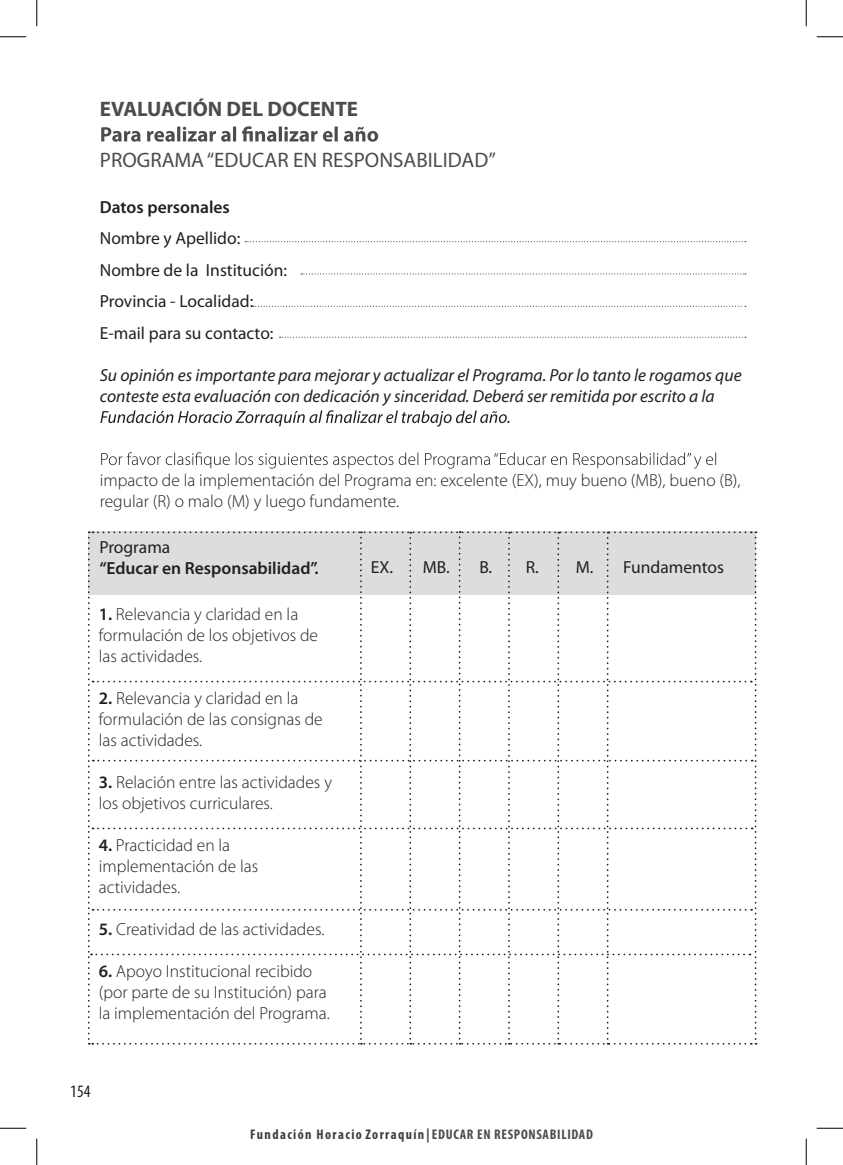
<style>
.page{position:relative;width:843px;height:1165px;background:#fff}
.page>*{position:absolute;margin:0;border:0;box-sizing:border-box;transform-origin:0 0}
.t1{font:21px "Myriad Pro";color:#4b4c4d}
.t2{font:700 21px "Myriad Pro";color:#4b4c4d}
.t3{font:300 17.5px/21px "Myriad Pro";color:#231f20}
.t4{font:italic 17.5px/21px "Myriad Pro";color:#231f20}
.t5{font:17.5px/31.5px "Myriad Pro";color:#231f20}
.t6{font:600 17.5px "Myriad Pro";color:#231f20}
.t7{font:condensed 17.5px "Myriad Pro";color:#231f20}
.t8{font:700 condensed 14px "Myriad Pro";letter-spacing:.095em;color:#3e3e3f}
.s1{font-weight:600}
.s2{color:#4b4c4d}
</style>
<div class="page">
<svg style="left:245px;top:241px;width:500px;height:1px"></svg>
<svg style="left:301px;top:273px;width:444px;height:1px"></svg>
<svg style="left:253px;top:306px;width:492px;height:1px"></svg>
<svg style="left:279px;top:337px;width:466px;height:1px"></svg>
<svg style="left:101px;top:126px;width:277px;height:16px"></svg>
<svg style="left:100px;top:410px;width:409px;height:17px"></svg>
<svg style="left:101px;top:452px;width:615px;height:17px"></svg>
<svg style="left:88px;top:531px;width:668px;height:514px"></svg>
<svg style="left:0;top:36px;width:26px;height:1px"></svg>
<svg style="left:816px;top:36px;width:26px;height:1px"></svg>
<svg style="left:0;top:1128px;width:26px;height:1px"></svg>
<svg style="left:816px;top:1128px;width:26px;height:1px"></svg>
<svg style="left:36px;top:0;width:1px;height:26px"></svg>
<svg style="left:36px;top:1139px;width:1px;height:26px"></svg>
<svg style="left:805px;top:0;width:1px;height:26px"></svg>
<svg style="left:805px;top:1139px;width:1px;height:26px"></svg>
<p class="t2" style="left:100px;top:95px;width:260px">EVALUACIÓN DEL DOCENTE</p>
<p class="t1" style="left:100px;top:147px;width:397px">PROGRAMA“EDUCAR EN RESPONSABILIDAD”</p>
<p class="t6" style="left:100px;top:196px;width:131px">Datos personales</p>
<p class="t5" style="left:100px;top:222px;width:189px">Nombre y Apellido:<br>Nombre de la Institución:<br>Provincia - Localidad:<br>E-mail para su contacto:</p>
<p class="t4" style="left:100px;top:364px;width:643px">Su opinión es importante para mejorar y actualizar el Programa. Por lo tanto le rogamos que conteste esta evaluación con dedicación y sinceridad. Deberá ser remitida por escrito a la</p>
<p class="t3" style="left:100px;top:469px;width:642px">impacto de la implementación del Programa en: excelente (EX), muy bueno (MB), bueno (B), regular (R) o malo (M) y luego fundamente.</p>
<p class="t5" style="left:99px;top:531px;width:72px">Programa</p>
<p class="t6" style="left:99px;top:557px;width:221px">“Educar en Responsabilidad”.</p>
<p class="t5" style="left:371px;top:551px;width:80px">EX. MB.</p>
<p class="t5" style="left:479px;top:551px;width:61px">B. R.</p>
<p class="t5" style="left:575px;top:551px;width:150px">M. Fundamentos</p>
<p class="t3" style="left:99px;top:603px;width:221px"><span class="s1">1.</span> Relevancia y claridad en la formulación de los objetivos de las actividades.</p>
<p class="t3" style="left:99px;top:687px;width:225px"><span class="s1">2.</span> Relevancia y claridad en la formulación de las consignas de las actividades.</p>
<p class="t3" style="left:99px;top:771px;width:235px"><span class="s1">3.</span> Relación entre las actividades y los objetivos curriculares.</p>
<p class="t3" style="left:99px;top:834px;width:161px"><span class="s1">4.</span> Practicidad en la implementación de las actividades.</p>
<p class="t3" style="left:99px;top:918px;width:227px"><span class="s1">5.</span> Creatividad de las actividades.</p>
<p class="t3" style="left:99px;top:960px;width:232px"><span class="s1">6.</span> Apoyo Institucional recibido (por parte de su Institución) para la implementación del Programa.</p>
<p class="t7" style="left:70px;top:1081px;width:22px">154</p>
<p class="t8" style="left:250px;top:1125px;width:344px">Fundación Horacio Zorraquín | <span class="s2">EDUCAR EN RESPONSABILIDAD</span></p>
</div>
